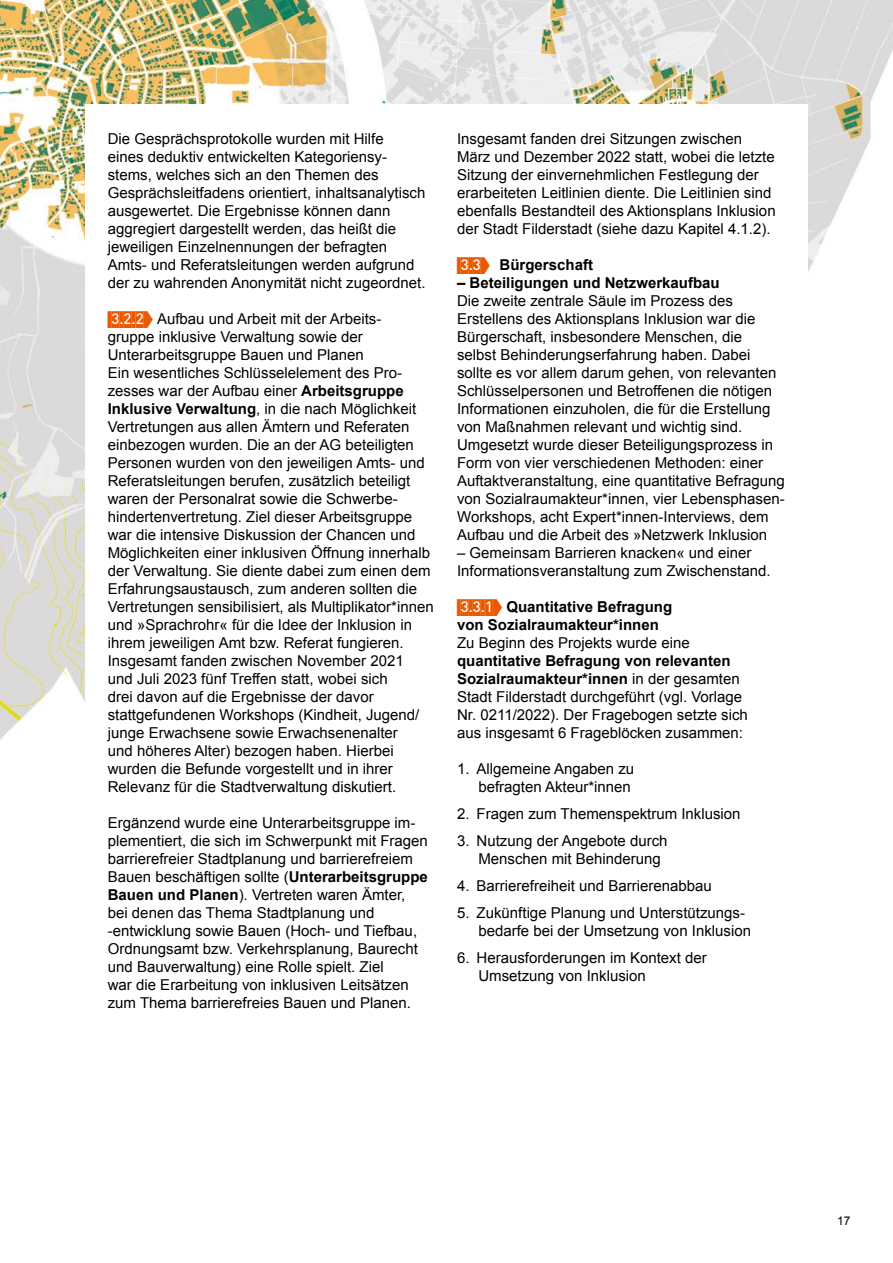
<style>
.page{position:relative;width:893px;height:1263px;background:#fff}
.page>*{position:absolute;margin:0;border:0;box-sizing:border-box;transform-origin:0 0}
.t1{font:15px/18px "Arial";color:#000}
.t2{font:700 15px/18px "Arial";color:#000}
.t3{font:12px "Arial";color:#000}
.s1{font-family:"DIN Medium Block";color:#ea5901}
.s2{font-weight:700}
.s3{font-family:"DIN Medium Block";font-weight:400;color:#ea5901}
</style>
<div class="page">
<img style="left:0;top:0;width:893px;height:740px">
<div style="left:85px;top:104px;width:723px;height:1112px;background:#fff"></div>
<p class="t1" style="left:108px;top:130px;width:319px">Die Gesprächsprotokolle wurden mit Hilfe<br>eines deduktiv entwickelten Kategoriensy&shy;stems, welches sich an den Themen des Gesprächsleitfadens orientiert, inhaltsanalytisch ausgewertet. Die Ergebnisse können dann aggregiert dargestellt werden, das heißt die jeweiligen Einzelnennungen der befragten Amts- und Referatsleitungen werden aufgrund der zu wahrenden Anonymität nicht zugeordnet.</p>
<p class="t1" style="left:108px;top:310px;width:327px"><span class="s1">3.2.2→</span> Aufbau und Arbeit mit der Arbeits-<br>gruppe inklusive Verwaltung sowie der Unterarbeitsgruppe Bauen und Planen<br>Ein wesentliches Schlüsselelement des Pro&shy;zesses war der Aufbau einer <span class="s2">Arbeitsgruppe Inklusive Verwaltung</span>, in die nach Möglichkeit Vertretungen aus allen Ämtern und Referaten einbezogen wurden. Die an der AG beteiligten Personen wurden von den jeweiligen Amts- und Referatsleitungen berufen, zusätzlich beteiligt waren der Personalrat sowie die Schwerbe&shy;hindertenvertretung. Ziel dieser Arbeitsgruppe war die intensive Diskussion der Chancen und Möglichkeiten einer inklusiven Öffnung innerhalb der Verwaltung. Sie diente dabei zum einen dem Erfahrungsaustausch, zum anderen sollten die Vertretungen sensibilisiert, als Multiplikator*innen und »Sprachrohr« für die Idee der Inklusion in ihrem jeweiligen Amt bzw. Referat fungieren.<br>Insgesamt fanden zwischen November 2021<br>und Juli 2023 fünf Treffen statt, wobei sich<br>drei davon auf die Ergebnisse der davor stattgefundenen Workshops (Kindheit, Jugend/ junge Erwachsene sowie Erwachsenenalter<br>und höheres Alter) bezogen haben. Hierbei wurden die Befunde vorgestellt und in ihrer Relevanz für die Stadtverwaltung diskutiert.</p>
<p class="t1" style="left:108px;top:814px;width:322px">Ergänzend wurde eine Unterarbeitsgruppe im&shy;plementiert, die sich im Schwerpunkt mit Fragen barrierefreier Stadtplanung und barrierefreiem Bauen beschäftigen sollte (<span class="s2">Unterarbeitsgruppe Bauen und Planen</span>). Vertreten waren Ämter, bei denen das Thema Stadtplanung und -entwicklung sowie Bauen (Hoch- und Tiefbau, Ordnungsamt bzw. Verkehrsplanung, Baurecht und Bauverwaltung) eine Rolle spielt. Ziel<br>war die Erarbeitung von inklusiven Leitsätzen zum Thema barrierefreies Bauen und Planen.</p>
<p class="t1" style="left:457px;top:130px;width:320px">Insgesamt fanden drei Sitzungen zwischen März und Dezember 2022 statt, wobei die letzte Sitzung der einvernehmlichen Festlegung der erarbeiteten Leitlinien diente. Die Leitlinien sind ebenfalls Bestandteil des Aktionsplans Inklusion der Stadt Filderstadt (siehe dazu Kapitel 4.1.2).</p>
<p class="t2" style="left:461px;top:256px;width:134px"><span class="s3">3.3→</span> Bürgerschaft</p>
<p class="t2" style="left:457px;top:274px;width:264px">– Beteiligungen und Netzwerkaufbau</p>
<p class="t1" style="left:457px;top:292px;width:329px">Die zweite zentrale Säule im Prozess des Erstellens des Aktionsplans Inklusion war die Bürgerschaft, insbesondere Menschen, die selbst Behinderungserfahrung haben. Dabei sollte es vor allem darum gehen, von relevanten Schlüsselpersonen und Betroffenen die nötigen Informationen einzuholen, die für die Erstellung von Maßnahmen relevant und wichtig sind.<br>Umgesetzt wurde dieser Beteiligungsprozess in Form von vier verschiedenen Methoden: einer Auftaktveranstaltung, eine quantitative Befragung von Sozialraumakteur*innen, vier Lebensphasen-Workshops, acht Expert*innen-Interviews, dem Aufbau und die Arbeit des »Netzwerk Inklusion</p>
<p class="t1" style="left:457px;top:544px;width:315px">– Gemeinsam Barrieren knacken« und einer<br>Informationsveranstaltung zum Zwischenstand.</p>
<p class="t2" style="left:457px;top:598px;width:217px"><span class="s3">3.3.1→</span> Quantitative Befragung von Sozialraumakteur*innen</p>
<p class="t1" style="left:457px;top:634px;width:234px">Zu Beginn des Projekts wurde eine</p>
<p class="t1" style="left:457px;top:652px;width:292px"><span class="s2">quantitative Befragung von relevanten Sozialraumakteur*innen</span> in der gesamten Stadt Filderstadt durchgeführt (vgl. Vorlage Nr. 0211/2022). Der Fragebogen setzte sich aus insgesamt 6 Frageblöcken zusammen:</p>
<p class="t1" style="left:457px;top:760px;width:179px;text-align:right">1. Allgemeine Angaben zu befragten Akteur*innen</p>
<p class="t1" style="left:457px;top:805px;width:285px">2. Fragen zum Themenspektrum Inklusion</p>
<p class="t1" style="left:478px;top:832px;width:191px;text-indent:-21px">3. Nutzung der Angebote durch<br>Menschen mit Behinderung</p>
<p class="t1" style="left:457px;top:877px;width:256px">4. Barrierefreiheit und Barrierenabbau</p>
<p class="t1" style="left:478px;top:904px;width:274px;text-indent:-21px">5. Zukünftige Planung und Unterstützungs&shy;bedarfe bei der Umsetzung von Inklusion</p>
<p class="t1" style="left:478px;top:949px;width:230px;text-indent:-21px">6. Herausforderungen im Kontext der<br>Umsetzung von Inklusion</p>
<p class="t3" style="left:837px;top:1213px;width:15px">17</p>
</div>
